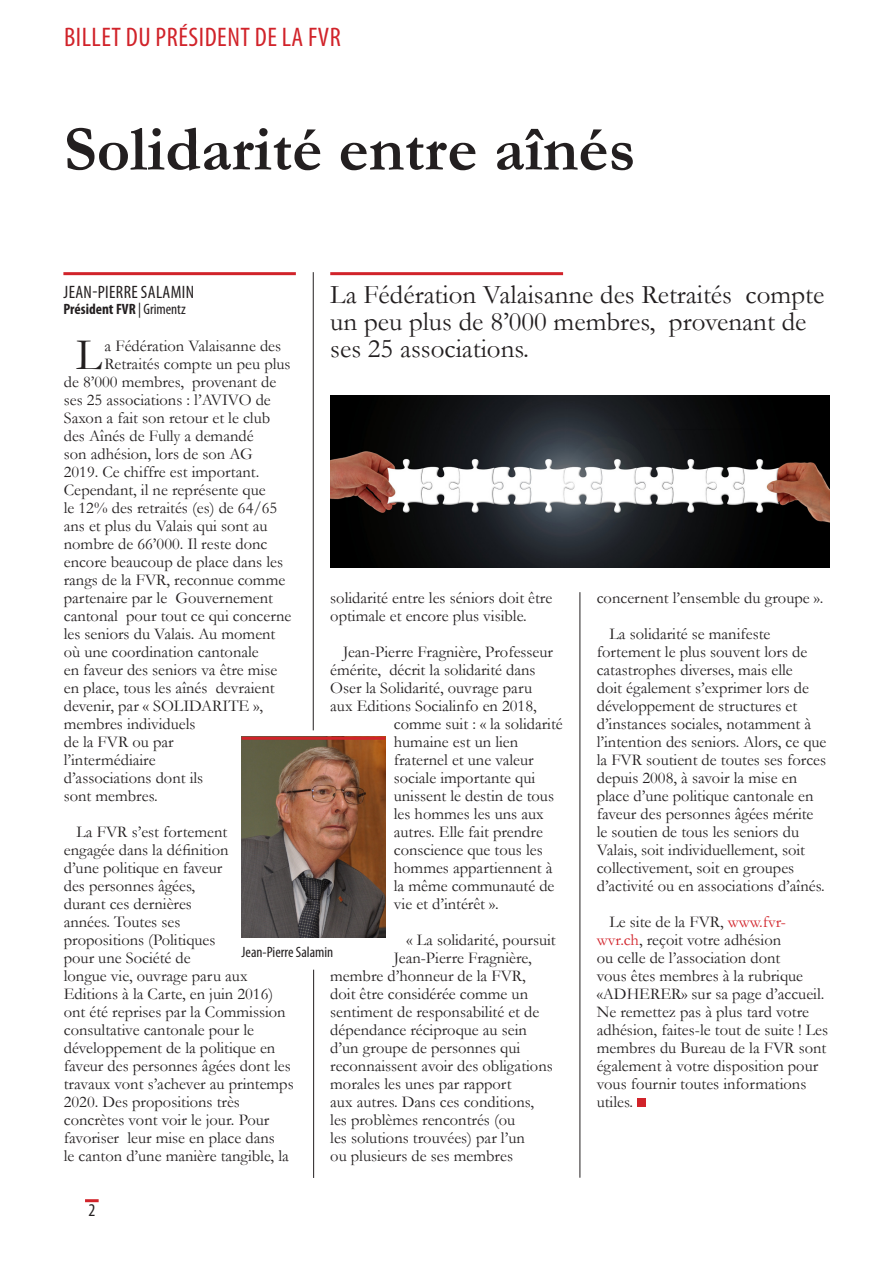
<style>
.page{position:relative;width:893px;height:1263px;background:#fff}
.page>*{position:absolute;margin:0;border:0;box-sizing:border-box;transform-origin:0 0}
.t1{font:700 64.5px "Garamond";color:#231f20}
.t2{font:45.3px "Garamond";color:#231f20}
.t3{font:27px/27px "Garamond";color:#231f20}
.t4{font:condensed 27px "Myriad Pro";letter-spacing:.02em;color:#d1232a}
.t5{font:condensed 18px "Myriad Pro";letter-spacing:.02em;color:#231f20}
.t6{font:16.5px/18px "Garamond";color:#231f20}
.t7{font:700 condensed 15px "Myriad Pro";color:#231f20}
.t8{font:condensed 15px "Myriad Pro";color:#231f20}
.s1{font-weight:400}
.s2{color:#d1232a}
</style>
<div class="page">
<hr style="left:85px;top:1199px;width:14px;height:3px;background:#d1232a">
<hr style="left:63px;top:272px;width:233px;height:3px;background:#d1232a">
<div style="left:637px;top:1098px;width:9px;height:9px;background:#d1232a"></div>
<hr style="left:330px;top:272px;width:233px;height:3px;background:#d1232a">
<hr style="left:580px;top:592px;width:1px;height:586px;background:#231f20">
<hr style="left:313px;top:272px;width:1px;height:458px;background:#231f20">
<img style="left:242px;top:740px;width:143px;height:197px">
<hr style="left:242px;top:737px;width:143px;height:3px;background:#d1232a">
<hr style="left:313px;top:970px;width:1px;height:208px;background:#231f20">
<img style="left:330px;top:395px;width:499px;height:173px">
<p class="t4" style="left:64px;top:21px;width:278px">BILLET DU PRÉSIDENT DE LA FVR</p>
<p class="t1" style="left:64px;top:105px;width:573px">Solidarité entre aînés</p>
<p class="t3" style="left:330px;top:280px;width:496px">La Fédération Valaisanne des Retraités compte un peu plus de 8’000 membres, provenant de ses 25 associations.</p>
<p class="t5" style="left:64px;top:281px;width:132px">JEAN-PIERRE SALAMIN</p>
<p class="t7" style="left:63px;top:300px;width:124px">Président FVR <span class="s1">| Grimentz</span></p>
<p class="t2" style="left:76px;top:324px;width:27px">L</p>
<p class="t6" style="left:105px;top:336px;width:178px">a Fédération Valaisanne des</p>
<p class="t6" style="left:105px;top:354px;width:188px">Retraités compte un peu plus</p>
<p class="t6" style="left:64px;top:372px;width:214px">de 8’000 membres, provenant de</p>
<p class="t6" style="left:64px;top:390px;width:209px">ses 25 associations : l’AVIVO de</p>
<p class="t6" style="left:64px;top:408px;width:208px">Saxon a fait son retour et le club</p>
<p class="t6" style="left:64px;top:426px;width:191px">des Aînés de Fully a demandé</p>
<p class="t6" style="left:64px;top:444px;width:190px">son adhésion, lors de son AG</p>
<p class="t6" style="left:64px;top:462px;width:197px">2019. Ce chiffre est important.</p>
<p class="t6" style="left:64px;top:480px;width:203px">Cependant, il ne représente que</p>
<p class="t6" style="left:64px;top:498px;width:215px">le 12% des retraités (es) de 64/65</p>
<p class="t6" style="left:64px;top:516px;width:205px">ans et plus du Valais qui sont au</p>
<p class="t6" style="left:64px;top:534px;width:205px">nombre de 66’000. Il reste donc</p>
<p class="t6" style="left:64px;top:552px;width:221px">encore beaucoup de place dans les</p>
<p class="t6" style="left:64px;top:570px;width:223px">rangs de la FVR, reconnue comme</p>
<p class="t6" style="left:64px;top:588px;width:211px">partenaire par le Gouvernement</p>
<p class="t6" style="left:64px;top:606px;width:229px">cantonal pour tout ce qui concerne</p>
<p class="t6" style="left:64px;top:624px;width:213px">les seniors du Valais. Au moment</p>
<p class="t6" style="left:64px;top:642px;width:197px">où une coordination cantonale</p>
<p class="t6" style="left:64px;top:660px;width:215px">en faveur des seniors va être mise</p>
<p class="t6" style="left:64px;top:678px;width:212px">en place, tous les aînés devraient</p>
<p class="t6" style="left:64px;top:696px;width:201px">devenir, par « SOLIDARITE »,</p>
<p class="t6" style="left:64px;top:714px;width:133px">membres individuels</p>
<p class="t6" style="left:64px;top:732px;width:111px">de la FVR ou par</p>
<p class="t6" style="left:64px;top:750px;width:93px">l’intermédiaire</p>
<p class="t6" style="left:64px;top:768px;width:141px">d’associations dont ils</p>
<p class="t6" style="left:64px;top:786px;width:95px">sont membres.</p>
<p class="t6" style="left:64px;top:822px;width:231px;text-indent:13px">La FVR s’est fortement<br>engagée dans la définition<br>d’une politique en faveur<br>des personnes âgées,<br>durant ces dernières<br>années. Toutes ses<br>propositions (Politiques<br>pour une Société de<br>longue vie, ouvrage paru aux<br>Editions à la Carte, en juin 2016) ont été reprises par la Commission consultative cantonale pour le développement de la politique en faveur des personnes âgées dont les travaux vont s’achever au printemps<br>2020. Des propositions très concrètes vont voir le jour. Pour favoriser leur mise en place dans<br>le canton d’une manière tangible, la</p>
<p class="t6" style="left:597px;top:588px;width:228px">concernent l’ensemble du groupe ».</p>
<p class="t6" style="left:597px;top:624px;width:231px;text-indent:13px">La solidarité se manifeste fortement le plus souvent lors de catastrophes diverses, mais elle<br>doit également s’exprimer lors de développement de structures et d’instances sociales, notamment à l’intention des seniors. Alors, ce que la FVR soutient de toutes ses forces depuis 2008, à savoir la mise en place d’une politique cantonale en faveur des personnes âgées mérite le soutien de tous les seniors du Valais, soit individuellement, soit collectivement, soit en groupes d’activité ou en associations d’aînés.</p>
<p class="t6" style="left:597px;top:912px;width:233px;text-indent:13px">Le site de la FVR, <span class="s2">www.fvr&shy;wvr.ch</span>, reçoit votre adhésion<br>ou celle de l’association dont<br>vous êtes membres à la rubrique «ADHERER» sur sa page d’accueil.<br>Ne remettez pas à plus tard votre adhésion, faites-le tout de suite ! Les membres du Bureau de la FVR sont également à votre disposition pour vous fournir toutes informations utiles.</p>
<p class="t6" style="left:330px;top:588px;width:224px">solidarité entre les séniors doit être optimale et encore plus visible.</p>
<p class="t6" style="left:343px;top:642px;width:212px">Jean-Pierre Fragnière, Professeur</p>
<p class="t6" style="left:330px;top:660px;width:207px">émérite, décrit la solidarité dans</p>
<p class="t6" style="left:330px;top:678px;width:203px">Oser la Solidarité, ouvrage paru</p>
<p class="t6" style="left:330px;top:696px;width:208px">aux Editions Socialinfo en 2018,</p>
<p class="t6" style="left:394px;top:714px;width:170px">comme suit : « la solidarité</p>
<p class="t6" style="left:394px;top:732px;width:126px">humaine est un lien</p>
<p class="t6" style="left:394px;top:750px;width:141px">fraternel et une valeur</p>
<p class="t6" style="left:394px;top:768px;width:143px">sociale importante qui</p>
<p class="t6" style="left:394px;top:786px;width:162px">unissent le destin de tous</p>
<p class="t6" style="left:394px;top:804px;width:151px">les hommes les uns aux</p>
<p class="t6" style="left:394px;top:822px;width:151px">autres. Elle fait prendre</p>
<p class="t6" style="left:394px;top:840px;width:150px">conscience que tous les</p>
<p class="t6" style="left:394px;top:858px;width:160px">hommes appartiennent à</p>
<p class="t6" style="left:394px;top:876px;width:162px">la même communauté de</p>
<p class="t6" style="left:394px;top:894px;width:107px">vie et d’intérêt ».</p>
<p class="t6" style="left:407px;top:930px;width:151px">« La solidarité, poursuit</p>
<p class="t6" style="left:394px;top:948px;width:139px">Jean-Pierre Fragnière,</p>
<p class="t6" style="left:330px;top:966px;width:197px">membre d’honneur de la FVR,</p>
<p class="t6" style="left:330px;top:984px;width:199px">doit être considérée comme un</p>
<p class="t6" style="left:330px;top:1002px;width:211px">sentiment de responsabilité et de</p>
<p class="t6" style="left:330px;top:1020px;width:198px">dépendance réciproque au sein</p>
<p class="t6" style="left:330px;top:1038px;width:191px">d’un groupe de personnes qui</p>
<p class="t6" style="left:330px;top:1056px;width:224px">reconnaissent avoir des obligations</p>
<p class="t6" style="left:330px;top:1074px;width:183px">morales les unes par rapport</p>
<p class="t6" style="left:330px;top:1092px;width:205px">aux autres. Dans ces conditions,</p>
<p class="t6" style="left:330px;top:1110px;width:187px">les problèmes rencontrés (ou</p>
<p class="t6" style="left:330px;top:1128px;width:196px">les solutions trouvées) par l’un</p>
<p class="t6" style="left:330px;top:1146px;width:184px">ou plusieurs de ses membres</p>
<p class="t8" style="left:242px;top:943px;width:93px">Jean-Pierre Salamin</p>
<p class="t5" style="left:88px;top:1199px;width:8px">2</p>
</div>
